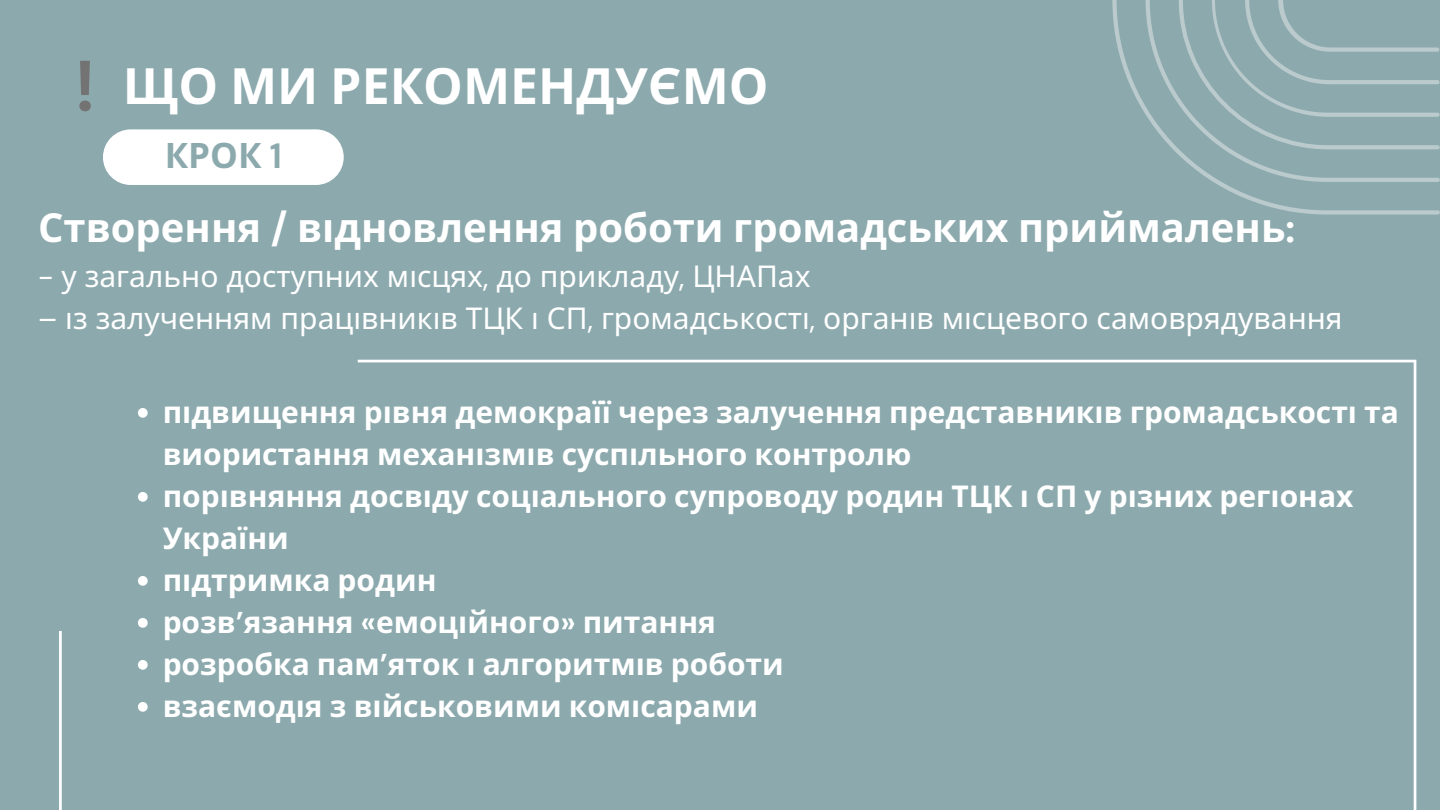
<style>
.page{position:relative;width:1440px;height:810px;background:#8ca9ad}
.page>*{position:absolute;margin:0;border:0;box-sizing:border-box;transform-origin:0 0}
.t1{font:700 71.5px "DM Sans";color:#737373}
.t2{font:700 50px "Noto Sans";color:#fff}
.t3{font:700 40px "Noto Sans";color:#fff}
.t4{font:700 35px "Noto Sans";color:#8ca9ad}
.t5{font:700 30px/42px "Noto Sans";color:#fff}
.t6{font:30px "Noto Sans";color:#fff}
.s1{font-family:"DM Sans"}
</style>
<div class="page">
<svg style="left:1112px;top:0;width:328px;height:214px;fill:#8ca9ad"></svg>
<div style="left:103px;top:129px;width:241px;height:56px;background:#fff;border-radius:28px"></div>
<div style="left:59px;top:631px;width:299px;height:179px;background:#8ca9ad"></div>
<div style="left:358px;top:360px;width:1058px;height:450px;background:#8ca9ad"></div>
<svg style="left:138px;top:408px;width:10px;height:10px"></svg>
<svg style="left:138px;top:492px;width:10px;height:10px"></svg>
<svg style="left:138px;top:576px;width:10px;height:10px"></svg>
<svg style="left:138px;top:618px;width:10px;height:10px"></svg>
<svg style="left:138px;top:660px;width:10px;height:10px"></svg>
<svg style="left:138px;top:702px;width:10px;height:10px"></svg>
<h1 class="t1" style="left:75px;top:40px;width:23px">!</h1>
<p class="t2" style="left:123px;top:50px;width:647px">ЩО МИ РЕКОМЕНДУЄМО</p>
<p class="t4" style="left:165px;top:131px;width:119px">КРОК <span class="s1">1</span></p>
<h2 class="t3" style="left:38px;top:199px;width:1259px">Створення <span class="s1">/</span> відновлення роботи громадських приймалень<span class="s1">:</span></h2>
<p class="t6" style="left:38px;top:255px;width:774px"><span class="s1">-</span> у загально доступних місцях<span class="s1">,</span> до прикладу<span class="s1">,</span> ЦНАПах</p>
<p class="t6" style="left:38px;top:297px;width:1306px"><span class="s1">–</span> із залученням праці вникі в ТЦК і СП<span class="s1">,</span> громадськості<span class="s1">,</span> органі в місцевого самоврядування</p>
<p class="t5" style="left:163px;top:390px;width:1238px">підвищення рі вня демокраїї через залучення представникі в громадськості та виористання механізмі в суспільного контролю</p>
<p class="t5" style="left:163px;top:474px;width:1192px">порі вняння досвіду соціального супроводу родин ТЦК і СП у різних регіонах<br>України</p>
<p class="t5" style="left:163px;top:558px;width:275px">підтримка родин</p>
<p class="t5" style="left:163px;top:600px;width:555px">розв<span class="s1">’</span>язання <span class="s1">«</span>емоці йного<span class="s1">»</span> питання</p>
<p class="t5" style="left:163px;top:642px;width:623px">розробка пам<span class="s1">’</span>яток і алгоритмі в роботи</p>
<p class="t5" style="left:163px;top:684px;width:597px">взаємодія з ві йськовими комісарами</p>
</div>
